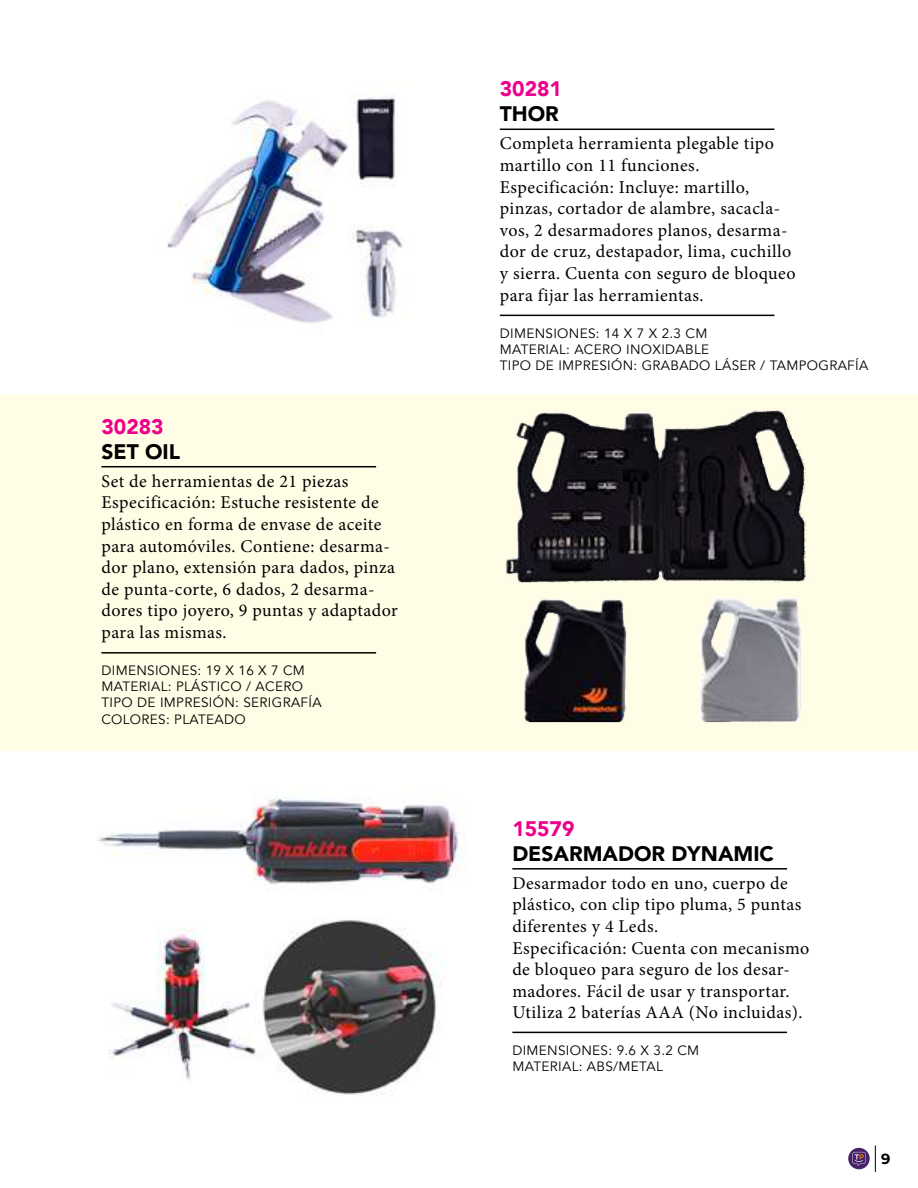
<style>
.page{position:relative;width:918px;height:1188px;background:#fff}
.page>*{position:absolute;margin:0;border:0;box-sizing:border-box;transform-origin:0 0}
.t1{font:900 21px "Avenir";color:#000}
.t2{font:900 21px "Avenir";color:#ec008c}
.t3{font:18px/21.6px "Minion Pro";letter-spacing:.025em;color:#000}
.t4{font:700 14.7px "Montserrat";color:#000}
.t5{font:13.5px/16.2px "Avenir";letter-spacing:.025em;color:#000}
</style>
<div class="page">
<svg style="left:875px;top:1145px;width:1px;height:27px"></svg>
<svg style="left:848px;top:1148px;width:22px;height:21px"></svg>
<svg style="left:852px;top:1152px;width:14px;height:14px"></svg>
<svg style="left:0;top:396px;width:918px;height:355px;fill:#fffde6"></svg>
<hr style="left:500px;top:129px;width:274px;height:1px;background:#000">
<hr style="left:500px;top:315px;width:274px;height:1px;background:#000">
<img style="left:167px;top:98px;width:236px;height:225px">
<hr style="left:101px;top:466px;width:275px;height:1px;background:#000">
<hr style="left:101px;top:652px;width:275px;height:2px;background:#000">
<img style="left:627px;top:410px;width:161px;height:48px">
<hr style="left:512px;top:868px;width:275px;height:2px;background:#000">
<hr style="left:512px;top:1032px;width:275px;height:1px;background:#000">
<img style="left:97px;top:796px;width:368px;height:299px">
<p class="t2" style="left:101px;top:408px;width:64px">30283</p>
<p class="t1" style="left:101px;top:433px;width:80px">SET OIL</p>
<p class="t3" style="left:101px;top:470px;width:298px">Set de herramientas de 21 piezas Especificación: Estuche resistente de plástico en forma de envase de aceite para automóviles. Contiene: desarma&shy;dor plano, extensión para dados, pinza de punta-corte, 6 dados, 2 desarma&shy;dores tipo joyero, 9 puntas y adaptador para las mismas.</p>
<p class="t5" style="left:101px;top:663px;width:222px">DIMENSIONES: 19 X 16 X 7 CM<br>MATERIAL: PLÁSTICO / ACERO<br>TIPO DE IMPRESIÓN: SERIGRAFÍA<br>COLORES: PLATEADO</p>
<p class="t2" style="left:500px;top:71px;width:64px">30281</p>
<p class="t1" style="left:500px;top:96px;width:61px">THOR</p>
<p class="t3" style="left:500px;top:133px;width:297px">Completa herramienta plegable tipo martillo con 11 funciones.<br>Especificación: Incluye: martillo, pinzas, cortador de alambre, sacacla&shy;vos, 2 desarmadores planos, desarma&shy;dor de cruz, destapador, lima, cuchillo y sierra. Cuenta con seguro de bloqueo para fijar las herramientas.</p>
<p class="t5" style="left:500px;top:325px;width:370px">DIMENSIONES: 14 X 7 X 2.3 CM<br>MATERIAL: ACERO INOXIDABLE<br>TIPO DE IMPRESIÓN: GRABADO LÁSER / TAMPOGRAFÍA</p>
<p class="t2" style="left:512px;top:810px;width:64px">15579</p>
<p class="t1" style="left:512px;top:836px;width:263px">DESARMADOR DYNAMIC</p>
<p class="t3" style="left:512px;top:872px;width:299px">Desarmador todo en uno, cuerpo de plástico, con clip tipo pluma, 5 puntas diferentes y 4 Leds.<br>Especificación: Cuenta con mecanismo de bloqueo para seguro de los desar&shy;madores. Fácil de usar y transportar.<br>Utiliza 2 baterías AAA (No incluidas).</p>
<p class="t5" style="left:512px;top:1042px;width:188px">DIMENSIONES: 9.6 X 3.2 CM<br>MATERIAL: ABS/METAL</p>
<p class="t4" style="left:881px;top:1148px;width:11px">9</p>
</div>
